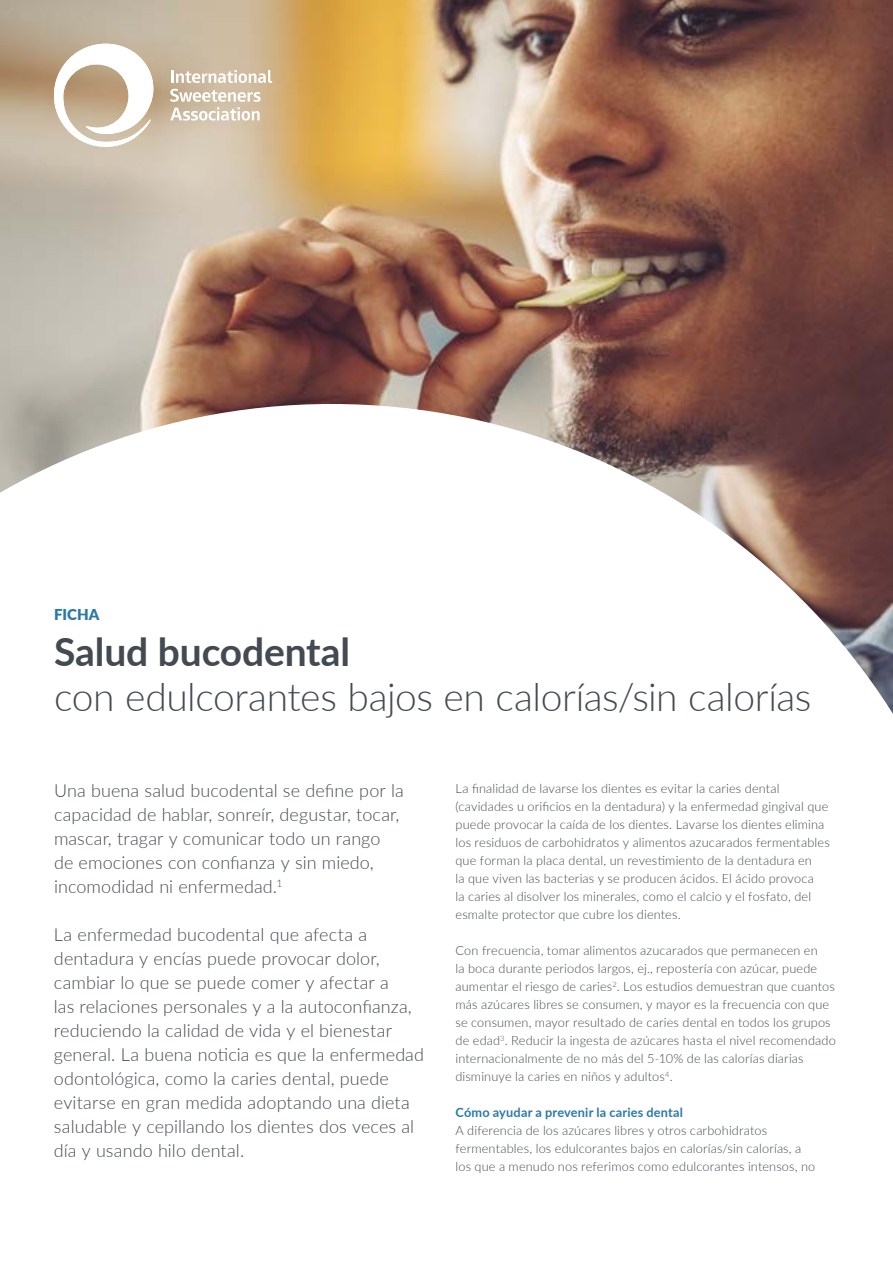
<style>
.page{position:relative;width:893px;height:1263px;background:#fff}
.page>*{position:absolute;margin:0;border:0;box-sizing:border-box;transform-origin:0 0}
.t1{font:300 39px "Lato";letter-spacing:-.01em;color:#444a52}
.t2{font:700 39px "Lato";letter-spacing:-.005em;color:#444a52}
.t3{font:300 18px/24px "Lato";letter-spacing:.005em;color:#444a52}
.t4{font:900 15px "Lato";letter-spacing:.005em;color:#2b79a6}
.t5{font:300 12.75px/18px "Lato";letter-spacing:.01em;color:#444a52}
.t6{font:700 12.75px "Lato";letter-spacing:.015em;color:#2b79a6}
</style>
<div class="page">
<img style="left:0;top:0;width:893px;height:404px">
<svg style="left:0;top:404px;width:893px;height:310px"></svg>
<svg style="left:54px;top:44px;width:99px;height:103px"></svg>
<svg style="left:171px;top:70px;width:101px;height:13px"></svg>
<svg style="left:170px;top:89px;width:91px;height:32px"></svg>
<p class="t4" style="left:54px;top:603px;width:47px">FICHA</p>
<h1 class="t2" style="left:54px;top:623px;width:298px">Salud bucodental</h1>
<h1 class="t1" style="left:54px;top:670px;width:759px">con edulcorantes bajos en calorías/sin calorías</h1>
<h2 class="t3" style="left:54px;top:778px;width:351px">Una buena salud bucodental se define por la capacidad de hablar, sonreír, degustar, tocar, mascar, tragar y comunicar todo un rango de emociones con confianza y sin miedo, incomodidad ni enfermedad.<sup>1</sup></h2>
<p class="t3" style="left:54px;top:922px;width:372px">La enfermedad bucodental que afecta a dentadura y encías puede provocar dolor, cambiar lo que se puede comer y afectar a<br>las relaciones personales y a la autoconfianza, reduciendo la calidad de vida y el bienestar general. La buena noticia es que la enfermedad odontológica, como la caries dental, puede evitarse en gran medida adoptando una dieta saludable y cepillando los dientes dos veces al día y usando hilo dental.</p>
<p class="t5" style="left:455px;top:779px;width:376px">La finalidad de lavarse los dientes es evitar la caries dental (cavidades u orificios en la dentadura) y la enfermedad gingival que puede provocar la caída de los dientes. Lavarse los dientes elimina los residuos de carbohidratos y alimentos azucarados fermentables que forman la placa dental, un revestimiento de la dentadura en<br>la que viven las bacterias y se producen ácidos. El ácido provoca<br>la caries al disolver los minerales, como el calcio y el fosfato, del esmalte protector que cubre los dientes.</p>
<p class="t5" style="left:455px;top:941px;width:382px">Con frecuencia, tomar alimentos azucarados que permanecen en<br>la boca durante periodos largos, ej., repostería con azúcar, puede aumentar el riesgo de caries<sup>2</sup>. Los estudios demuestran que cuantos más azúcares libres se consumen, y mayor es la frecuencia con que se consumen, mayor resultado de caries dental en todos los grupos de edad<sup>3</sup>. Reducir la ingesta de azúcares hasta el nivel recomendado internacionalmente de no más del 5-10% de las calorías diarias disminuye la caries en niños y adultos<sup>4</sup>.</p>
<p class="t6" style="left:455px;top:1103px;width:229px">Cómo ayudar a prevenir la caries dental</p>
<p class="t5" style="left:455px;top:1121px;width:361px">A diferencia de los azúcares libres y otros carbohidratos fermentables, los edulcorantes bajos en calorías/sin calorías, a los que a menudo nos referimos como edulcorantes intensos, no</p>
</div>
